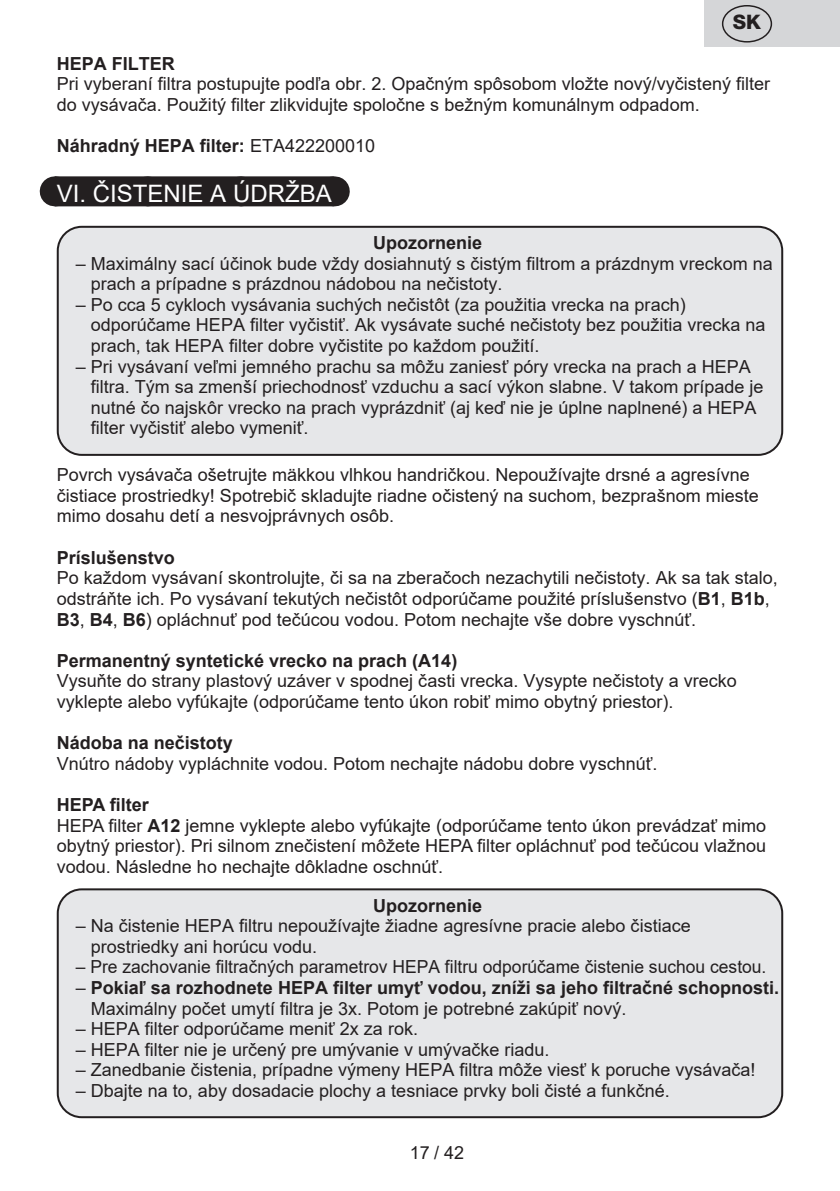
<style>
.page{position:relative;width:840px;height:1191px;background:#fff}
.page>*{position:absolute;margin:0;border:0;box-sizing:border-box;transform-origin:0 0}
.Grafický_nadpis_ETA{font:24px "Arial";color:#fff}
.t1{font:800 20px "Helvetica Neue OT";color:#231f20}
.Normální{font:18px/20.6px "Arial";color:#231f20}
.Normální-2{font:700 18px/20.6px "Arial";color:#231f20}
._3_Text{font:18px/20.6px "Arial";color:#231f20;text-align:justify}
._3_Text-2{font:700 18px "Arial";color:#231f20}
.s1{font-weight:400}
.s2{font-weight:700}
</style>
<div class="page">
<div style="left:55px;top:176px;width:278px;height:30px;background:#231f20"></div>
<svg style="left:148px;top:176px;width:139px;height:1px"></svg>
<hr style="left:333px;top:176px;width:1px;height:30px;background:#231f20">
<div style="left:58px;top:227px;width:723px;height:228px;background:#e6e7e9;border-radius:24px"></div>
<div style="left:57px;top:226px;width:725px;height:230px;border:2px solid #231f20;border-radius:24px"></div>
<div style="left:58px;top:889px;width:723px;height:228px;background:#e6e7e9;border-radius:24px"></div>
<div style="left:57px;top:888px;width:725px;height:230px;border:2px solid #231f20;border-radius:24px"></div>
<div style="left:704px;top:0;width:135px;height:47px;background:#d5d6d8"></div>
<div style="left:721px;top:5px;width:50px;height:38px;border:1px solid #231f20;border-radius:50%"></div>
<p class="t1" style="left:732px;top:10px;width:30px">SK</p>
<p class="Normální-2" style="left:57px;top:53px;width:120px">HEPA FILTER</p>
<p class="Normální" style="left:57px;top:74px;width:714px">Pri vyberaní filtra postupujte podľa obr. 2. Opačným spôsobom vložte nový/vyčistený filter do vysávača. Použitý filter zlikvidujte spoločne s bežným komunálnym odpadom.</p>
<p class="Normální-2" style="left:57px;top:136px;width:320px">Náhradný HEPA filter: <span class="s1">ETA422200010</span></p>
<p class="Grafický_nadpis_ETA" style="left:57px;top:177px;width:276px">VI. ČISTENIE A ÚDRŽBA</p>
<p class="Normální-2" style="left:373px;top:232px;width:111px">Upozornenie</p>
<p class="Normální" style="left:91px;top:253px;width:683px;text-indent:-15px">– Maximálny sací účinok bude vždy dosiahnutý s čistým filtrom a prázdnym vreckom na prach a prípadne s prázdnou nádobou na nečistoty.</p>
<p class="Normální" style="left:91px;top:294px;width:676px;text-indent:-15px">– Po cca 5 cykloch vysávania suchých nečistôt (za použitia vrecka na prach) odporúčame HEPA filter vyčistiť. Ak vysávate suché nečistoty bez použitia vrecka na prach, tak HEPA filter dobre vyčistite po každom použití.</p>
<p class="Normální" style="left:91px;top:356px;width:674px;text-indent:-15px">– Pri vysávaní veľmi jemného prachu sa môžu zaniesť póry vrecka na prach a HEPA filtra. Tým sa zmenší priechodnosť vzduchu a sací výkon slabne. V takom prípade je nutné čo najskôr vrecko na prach vyprázdniť (aj keď nie je úplne naplnené) a HEPA filter vyčistiť alebo vymeniť.</p>
<p class="Normální" style="left:57px;top:464px;width:703px">Povrch vysávača ošetrujte mäkkou vlhkou handričkou. Nepoužívajte drsné a agresívne čistiace prostriedky! Spotrebič skladujte riadne očistený na suchom, bezprašnom mieste mimo dosahu detí a nesvojprávnych osôb.</p>
<p class="Normální-2" style="left:57px;top:547px;width:120px">Príslušenstvo</p>
<p class="Normální" style="left:57px;top:567px;width:722px">Po každom vysávaní skontrolujte, či sa na zberačoch nezachytili nečistoty. Ak sa tak stalo, odstráňte ich. Po vysávaní tekutých nečistôt odporúčame použité príslušenstvo (<span class="s2">B1</span>, <span class="s2">B1b</span>,<br><span class="s2">B3</span>, <span class="s2">B4</span>, <span class="s2">B6</span>) opláchnuť pod tečúcou vodou. Potom nechajte vše dobre vyschnúť.</p>
<p class="Normální-2" style="left:57px;top:650px;width:402px">Permanentný syntetické vrecko na prach (A14)</p>
<p class="Normální" style="left:57px;top:670px;width:681px">Vysuňte do strany plastový uzáver v spodnej časti vrecka. Vysypte nečistoty a vrecko vyklepte alebo vyfúkajte (odporúčame tento úkon robiť mimo obytný priestor).</p>
<p class="Normální-2" style="left:57px;top:732px;width:178px">Nádoba na nečistoty</p>
<p class="Normální" style="left:57px;top:753px;width:602px">Vnútro nádoby vypláchnite vodou. Potom nechajte nádobu dobre vyschnúť.</p>
<p class="_3_Text-2" style="left:57px;top:792px;width:94px">HEPA filter</p>
<p class="_3_Text" style="left:57px;top:815px;width:710px">HEPA filter <span class="s2">A12</span> jemne vyklepte alebo vyfúkajte (odporúčame tento úkon prevádzať mimo obytný priestor). Pri silnom znečistení môžete HEPA filter opláchnuť pod tečúcou vlažnou vodou. Následne ho nechajte dôkladne oschnúť.</p>
<p class="Normální-2" style="left:373px;top:895px;width:111px">Upozornenie</p>
<p class="Normální" style="left:91px;top:915px;width:601px;text-indent:-15px">– Na čistenie HEPA filtru nepoužívajte žiadne agresívne pracie alebo čistiace prostriedky ani horúcu vodu.</p>
<p class="Normální" style="left:76px;top:956px;width:691px">– Pre zachovanie filtračných parametrov HEPA filtru odporúčame čistenie suchou cestou.</p>
<p class="Normální-2" style="left:91px;top:977px;width:689px;text-indent:-15px"><span class="s1">–</span> Pokiaľ sa rozhodnete HEPA filter umyť vodou, zníži sa jeho filtračné schopnosti.<br><span class="s1">Maximálny počet umytí filtra je 3x. Potom je potrebné zakúpiť nový.</span></p>
<p class="Normální" style="left:76px;top:1018px;width:343px">– HEPA filter odporúčame meniť 2x za rok.</p>
<p class="Normální" style="left:76px;top:1039px;width:475px">– HEPA filter nie je určený pre umývanie v umývačke riadu.</p>
<p class="Normální" style="left:76px;top:1059px;width:681px">– Zanedbanie čistenia, prípadne výmeny HEPA filtra môže viesť k poruche vysávača!</p>
<p class="Normální" style="left:76px;top:1080px;width:595px">– Dbajte na to, aby dosadacie plochy a tesniace prvky boli čisté a funkčné.</p>
<p class="Normální" style="left:410px;top:1142px;width:56px">17 / 42</p>
</div>
